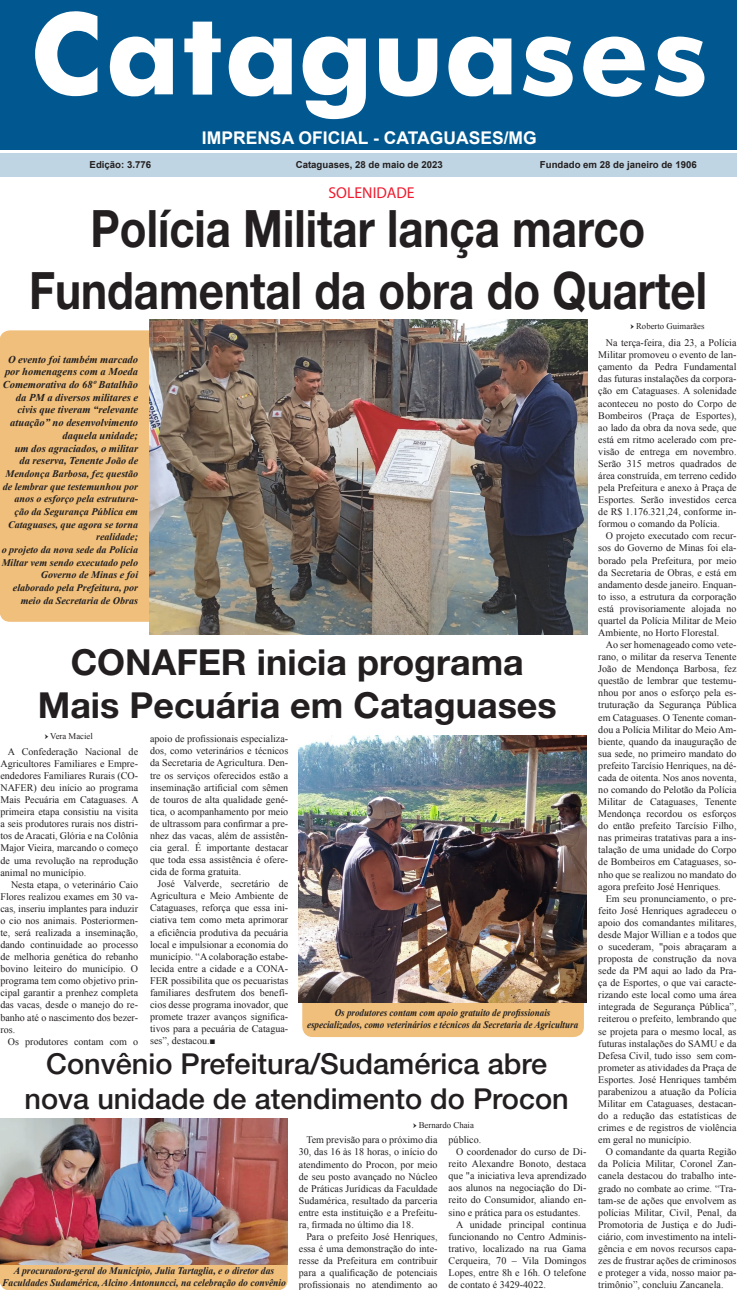
<style>
.page{position:relative;width:737px;height:1290px;background:#fff}
.page>*{position:absolute;margin:0;border:0;box-sizing:border-box;transform-origin:0 0}
.No_Spacing{font:700 127.75px "Futura";color:#fff}
.No_Spacing-2{font:700 51.62px "Helvetica Neue LT Std";color:#231f20;scale:.85 1}
.No_Spacing-3{font:700 35.88px "Helvetica Neue LT Std";color:#231f20}
.No_Spacing-4{font:500 28.88px "Helvetica Neue LT Std";color:#231f20}
.No_Spacing-5{font:700 17.5px "Arial";color:#fff}
.No_Spacing-6{font:15.75px "Myriad Pro";color:#ee1b2d}
.No_Spacing-7{font:italic 700 10.5px/12.7px "Times New Roman";color:#231f20;text-align:right}
.No_Spacing-8{font:10.06px/12.1px "Times New Roman";color:#231f20;text-align:justify}
.No_Spacing-9{font:italic 700 10.06px/12.7px "Times New Roman";color:#231f20;text-align:right}
.No_Spacing-10{font:italic 700 10.06px "Times New Roman";color:#231f20;scale:.95 1}
.No_Spacing-11{font:italic 700 10.06px "Times New Roman";color:#231f20;scale:.9 1}
.No_Spacing-12{font:700 9.62px "Arial";color:#231f20}
.No_Spacing-13{font:8.75px "Times New Roman";color:#231f20}
.s1{font-family:"Minion Pro";font-weight:700}
.s2{font-size:10.06px}
</style>
<div class="page">
<div style="left:0;top:1248px;width:288px;height:42px;background:#efbf7b;border-radius:10px"></div>
<div style="left:0;top:330px;width:204px;height:292px;background:#efbf7b;border-radius:10px"></div>
<div style="left:0;top:0;width:736px;height:149px;background:#015890"></div>
<div style="left:0;top:154px;width:737px;height:23px;background:#c0d5e3"></div>
<img style="left:149px;top:320px;width:438px;height:315px">
<img style="left:0;top:1119px;width:287px;height:146px">
<div style="left:302px;top:962px;width:282px;height:75px;background:#efbf7b;border-radius:10px"></div>
<img style="left:299px;top:736px;width:287px;height:266px">
<p class="No_Spacing" style="left:29px;top:-9px;width:683px">Cataguases</p>
<p class="No_Spacing-5" style="left:202px;top:127px;width:336px">IMPRENSA OFICIAL - CATAGUASES/MG</p>
<p class="No_Spacing-12" style="left:90px;top:158px;width:63px">Edição: 3.776</p>
<p class="No_Spacing-12" style="left:296px;top:158px;width:149px">Cataguases, 28 de maio de 2023</p>
<p class="No_Spacing-12" style="left:540px;top:158px;width:158px">Fundado em 28 de janeiro de 1906</p>
<p class="No_Spacing-6" style="left:328px;top:183px;width:88px">SOLENIDADE</p>
<p class="No_Spacing-2" style="left:91px;top:197px;width:654px">Polícia Militar lança marco</p>
<p class="No_Spacing-2" style="left:29px;top:259px;width:799px">Fundamental da obra do Quartel</p>
<p class="No_Spacing-8" style="left:598px;top:336px;width:140px;text-indent:7px">Na terça-feira, dia 23, a Polícia Militar promoveu o evento de lan&shy;çamento da Pedra Fundamental das futuras instalações da corpora&shy;ção em Cataguases. A solenidade aconteceu no posto do Corpo de Bombeiros (Praça de Esportes), ao lado da obra da nova sede, que está em ritmo acelerado com pre&shy;visão de entrega em novembro.<br>Serão 315 metros quadrados de área construída, em terreno cedido pela Prefeitura e anexo à Praça de Esportes. Serão investidos cerca de R$ 1.176.321,24, conforme in&shy;formou o comando da Polícia.</p>
<p class="No_Spacing-8" style="left:598px;top:530px;width:140px;text-indent:7px">O projeto executado com recur&shy;sos do Governo de Minas foi ela&shy;borado pela Prefeitura, por meio da Secretaria de Obras, e está em andamento desde janeiro. Enquan&shy;to isso, a estrutura da corporação está provisoriamente alojada no quartel da Polícia Militar de Meio Ambiente, no Horto Florestal.</p>
<p class="No_Spacing-8" style="left:598px;top:638px;width:140px;text-indent:7px">Ao ser homenageado como vete&shy;rano, o militar da reserva Tenente João de Mendonça Barbosa, fez questão de lembrar que testemu&shy;nhou por anos o esforço pela es&shy;truturação da Segurança Pública em Cataguases. O Tenente coman&shy;dou a Polícia Militar do Meio Am&shy;biente, quando da inauguração de sua sede, no primeiro mandato do prefeito Tarcísio Henriques, na dé&shy;cada de oitenta. Nos anos noventa, no comando do Pelotão da Polícia Militar de Cataguases, Tenente Mendonça recordou os esforços do então prefeito Tarcísio Filho, nas primeiras tratativas para a ins&shy;talação de uma unidade do Corpo de Bombeiros em Cataguases, so&shy;nho que se realizou no mandato do agora prefeito José Henriques.</p>
<p class="No_Spacing-8" style="left:598px;top:892px;width:140px;text-indent:7px">Em seu pronunciamento, o pre&shy;feito José Henriques agradeceu o apoio dos comandantes militares, desde Major Willian e a todos que o sucederam, "pois abraçaram a proposta de construção da nova sede da PM aqui ao lado da Pra&shy;ça de Esportes, o que vai caracte&shy;rizando este local como uma área integrada de Segurança Pública”, reiterou o prefeito, lembrando que se projeta para o mesmo local, as futuras instalações do SAMU e da Defesa Civil, tudo isso sem com&shy;prometer as atividades da Praça de Esportes. José Henriques também parabenizou a atuação da Polícia Militar em Cataguases, destacan&shy;do a redução das estatísticas de crimes e de registros de violência em geral no município.</p>
<p class="No_Spacing-8" style="left:598px;top:1146px;width:140px;text-indent:7px">O comandante da quarta Região da Polícia Militar, Coronel Zan&shy;canela destacou do trabalho inte&shy;grado no combate ao crime. “Tra&shy;tam-se de ações que envolvem as polícias Militar, Civil, Penal, da Promotoria de Justiça e do Judi&shy;ciário, com investimento na inteli&shy;gência e em novos recursos capa&shy;zes de frustrar ações de criminosos e proteger a vida, nosso maior pa&shy;trimônio”, concluiu Zancanela.</p>
<p class="No_Spacing-13" style="left:630px;top:320px;width:75px"><span class="s1">→</span> Roberto Guimarães</p>
<p class="No_Spacing-7" style="left:3px;top:352px;width:137px">O evento foi também marcado por homenagens com a Moeda<br>Comemorativa do 68º Batalhão da PM a diversos militares e civis que tiveram “relevante atuação” no desenvolvimento daquela unidade;</p>
<p class="No_Spacing-7" style="left:15px;top:441px;width:125px;text-align:center">um dos agraciados, o militar da reserva, Tenente <span class="s2">João de</span></p>
<p class="No_Spacing-9" style="left:3px;top:467px;width:137px">Mendonça Barbosa, fez questão de lembrar que testemunhou por anos o esforço pela estrutura&shy;ção da Segurança Pública em<br>Cataguases, que agora se torna realidade;</p>
<p class="No_Spacing-9" style="left:2px;top:543px;width:138px">o projeto da nova sede da Polícia<br>Miltar vem sendo executado pelo<br>Governo de Minas e foi</p>
<p class="No_Spacing-9" style="left:13px;top:581px;width:127px">elaborado pela Prefeitura, por meio da Secretaria de Obras</p>
<p class="No_Spacing-3" style="left:71px;top:640px;width:454px">CONAFER inicia programa</p>
<p class="No_Spacing-3" style="left:38px;top:683px;width:520px">Mais Pecuária em Cataguases</p>
<p class="No_Spacing-8" style="left:150px;top:733px;width:140px">apoio de profissionais especializa&shy;dos, como veterinários e técnicos da Secretaria de Agricultura. Den&shy;tre os serviços oferecidos estão a inseminação artificial com sêmen de touros de alta qualidade gené&shy;tica, o acompanhamento por meio de ultrassom para confirmar a pre&shy;nhez das vacas, além de assistên&shy;cia geral. É importante destacar que toda essa assistência é ofere&shy;cida de forma gratuita.</p>
<p class="No_Spacing-8" style="left:150px;top:878px;width:140px;text-indent:7px">José Valverde, secretário de Agricultura e Meio Ambiente de Cataguases, reforça que essa ini&shy;ciativa tem como meta aprimorar a eficiência produtiva da pecuária local e impulsionar a economia do município. “A colaboração estabe&shy;lecida entre a cidade e a CONA-FER possibilita que os pecuaristas familiares desfrutem dos benefí&shy;cios desse programa inovador, que promete trazer avanços significa&shy;tivos para a pecuária de Catagua&shy;ses”, destacou.■</p>
<p class="No_Spacing-13" style="left:45px;top:730px;width:50px"><span class="s1">→</span> Vera Maciel</p>
<p class="No_Spacing-8" style="left:0;top:745px;width:140px;text-indent:7px">A Confederação Nacional de Agricultores Familiares e Empre&shy;endedores Familiares Rurais (CO-NAFER) deu início ao programa Mais Pecuária em Cataguases. A primeira etapa consistiu na visita a seis produtores rurais nos distri&shy;tos de Aracati, Glória e na Colônia Major Vieira, marcando o começo de uma revolução na reprodução animal no município.</p>
<p class="No_Spacing-8" style="left:0;top:878px;width:139px;text-indent:11px">Nesta etapa, o veterinário Caio Flores realizou exames em 30 va&shy;cas, inseriu implantes para induzir o cio nos animais. Posteriormen&shy;te, será realizada a inseminação, dando continuidade ao processo de melhoria genética do rebanho bovino leiteiro do município. O programa tem como objetivo prin&shy;cipal garantir a prenhez completa das vacas, desde o manejo do re&shy;banho até o nascimento dos bezer&shy;ros.</p>
<p class="No_Spacing-8" style="left:8px;top:1035px;width:132px">Os produtores contam com o</p>
<p class="No_Spacing-11" style="left:335px;top:1006px;width:241px">Os produtores contam com apoio gratuito de profissionais</p>
<p class="No_Spacing-11" style="left:307px;top:1018px;width:303px">especializados, como veterinários e técnicos da Secretaria de Agricultura</p>
<p class="No_Spacing-4" style="left:46px;top:1046px;width:502px">Convênio Prefeitura/Sudamérica abre</p>
<p class="No_Spacing-4" style="left:25px;top:1081px;width:546px">nova unidade de atendimento do Procon</p>
<p class="No_Spacing-13" style="left:413px;top:1119px;width:62px"><span class="s1">→</span> Bernardo Chaia</p>
<p class="No_Spacing-8" style="left:299px;top:1134px;width:140px;text-indent:7px">Tem previsão para o próximo dia 30, das 16 às 18 horas, o início do atendimento do Procon, por meio de seu posto avançado no Núcleo de Práticas Jurídicas da Faculdade Sudamérica, resultado da parceria entre esta instituição e a Prefeitu&shy;ra, firmada no último dia 18.</p>
<p class="No_Spacing-8" style="left:299px;top:1230px;width:140px;text-indent:7px">Para o prefeito José Henriques, essa é uma demonstração do inte&shy;resse da Prefeitura em contribuir para a qualificação de potenciais profissionais no atendimento ao</p>
<p class="No_Spacing-8" style="left:448px;top:1133px;width:34px">público.</p>
<p class="No_Spacing-8" style="left:456px;top:1145px;width:132px">O coordenador do curso de Di-</p>
<p class="No_Spacing-8" style="left:448px;top:1157px;width:139px">reito Alexandre Bonoto, destaca</p>
<p class="No_Spacing-8" style="left:448px;top:1170px;width:139px">que "a iniciativa leva aprendizado</p>
<p class="No_Spacing-8" style="left:448px;top:1182px;width:139px">aos alunos na negociação do Di-</p>
<p class="No_Spacing-8" style="left:448px;top:1194px;width:139px">reito do Consumidor, aliando en-</p>
<p class="No_Spacing-8" style="left:448px;top:1206px;width:133px">sino e prática para os estudantes.</p>
<p class="No_Spacing-8" style="left:456px;top:1218px;width:132px">A unidade principal continua</p>
<p class="No_Spacing-8" style="left:448px;top:1230px;width:139px">funcionando no Centro Adminis-</p>
<p class="No_Spacing-8" style="left:448px;top:1242px;width:139px">trativo, localizado na rua Gama</p>
<p class="No_Spacing-8" style="left:448px;top:1254px;width:139px">Cerqueira, 70 – Vila Domingos</p>
<p class="No_Spacing-8" style="left:448px;top:1266px;width:139px">Lopes, entre 8h e 16h. O telefone</p>
<p class="No_Spacing-8" style="left:448px;top:1278px;width:99px">de contato é 3429-4022.</p>
<p class="No_Spacing-10" style="left:14px;top:1264px;width:275px">A procuradora-geral do Município, Julia Tartaglia, e o diretor das</p>
<p class="No_Spacing-10" style="left:2px;top:1276px;width:300px">Faculdades Sudamérica, Alcino Antonuncci, na celebração do convênio</p>
</div>
